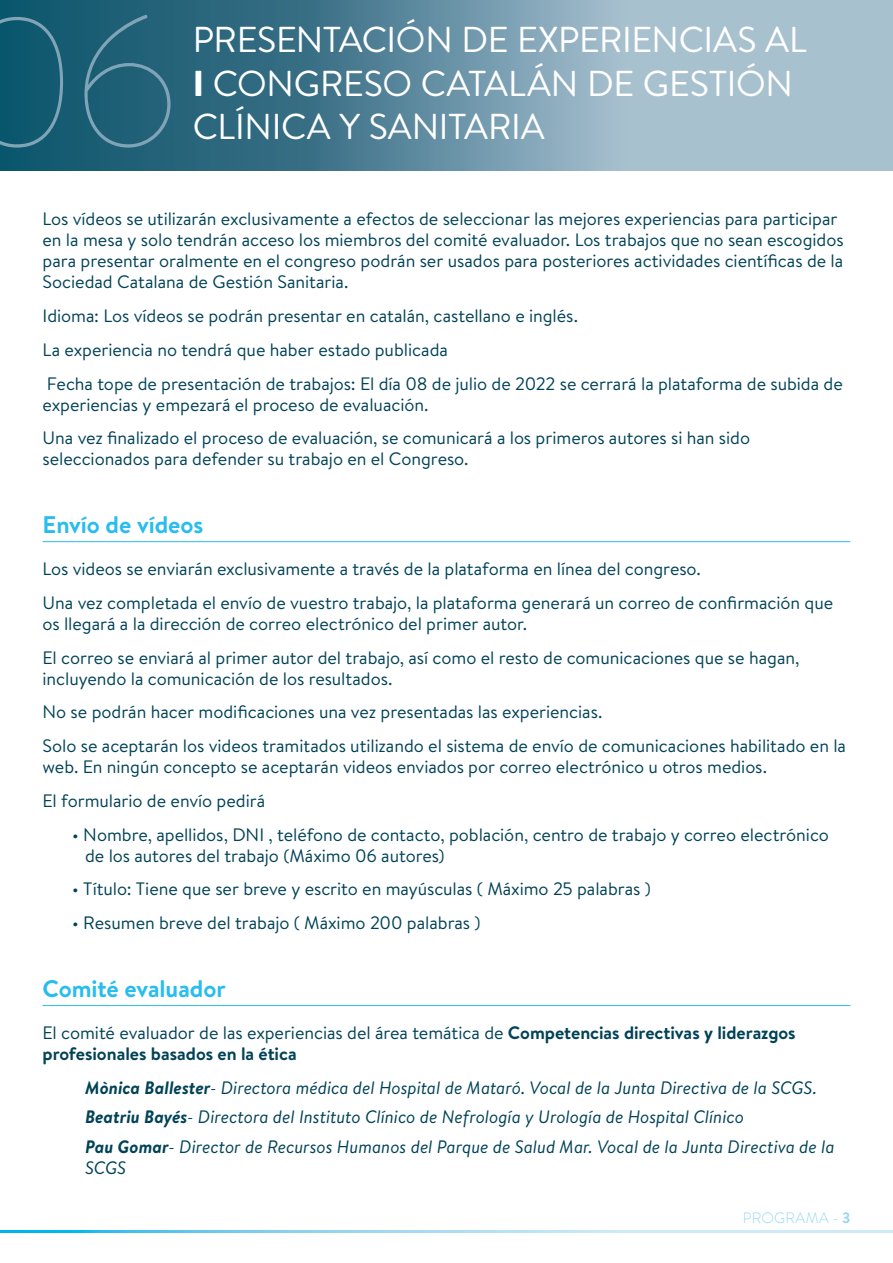
<style>
.page{position:relative;width:893px;height:1263px;background:#fff}
.page>*{position:absolute;margin:0;border:0;box-sizing:border-box;transform-origin:0 0}
.t1{font:100 181.5px "Brandon Text";color:#80a4b7}
.t2{font:36px/43.5px "Brandon Text";letter-spacing:-.005em;color:#fff}
.t3{font:700 24px "Brandon Text";letter-spacing:-.005em;color:#29bdef}
.t4{font:18px/33.8px "Brandon Text";letter-spacing:-.005em;color:#004257}
.t5{font:italic 18px/29.5px "Brandon Text";letter-spacing:-.005em;color:#004257}
.t6{font:700 18px/21px "Brandon Text";color:#004257}
.t7{font:300 15px "Brandon Text";letter-spacing:.01em;color:#96d6f7}
.s1{font-weight:900}
.s2{font-weight:400}
.s3{font-weight:700}
</style>
<div class="page">
<svg style="left:0;top:0;width:893px;height:170px;background:#6591a4"></svg>
<svg style="left:0;top:1230px;width:893px;height:2px;background:#93d8f2"></svg>
<hr style="left:43px;top:541px;width:807px;height:1px;background:#29bdef">
<hr style="left:43px;top:1005px;width:807px;height:1px;background:#29bdef">
<h1 class="t1" style="left:-43px;top:-40px;width:223px">06</h1>
<h2 class="t2" style="left:193px;top:17px;width:615px">PRESENTACIÓN DE EXPERIENCIAS AL<br><span class="s1">I</span> CONGRESO CATALÁN DE GESTIÓN</h2>
<h2 class="t2" style="left:193px;top:104px;width:353px">CLÍNICA Y SANITARIA</h2>
<p class="t4" style="left:43px;top:208px;width:803px;line-height:21px">Los vídeos se utilizarán exclusivamente a efectos de seleccionar las mejores experiencias para participar en la mesa y solo tendrán acceso los miembros del comité evaluador. Los trabajos que no sean escogidos para presentar oralmente en el congreso podrán ser usados para posteriores actividades científicas de la Sociedad Catalana de Gestión Sanitaria.</p>
<p class="t4" style="left:43px;top:298px;width:802px">Idioma: Los vídeos se podrán presentar en catalán, castellano e inglés.<br>La experiencia no tendrá que haber estado publicada<br>Fecha tope de presentación de trabajos: El día 08 de julio de 2022 se cerrará la plataforma de subida de</p>
<p class="t4" style="left:43px;top:387px;width:709px">experiencias y empezará el proceso de evaluación.<br>Una vez finalizado el proceso de evaluación, se comunicará a los primeros autores si han sido</p>
<p class="t4" style="left:43px;top:442px;width:427px">seleccionados para defender su trabajo en el Congreso.</p>
<h3 class="t3" style="left:43px;top:508px;width:162px">Envío de vídeos</h3>
<p class="t4" style="left:43px;top:551px;width:792px">Los videos se enviarán exclusivamente a través de la plataforma en línea del congreso.<br>Una vez completada el envío de vuestro trabajo, la plataforma generará un correo de confirmación que</p>
<p class="t4" style="left:43px;top:606px;width:758px">os llegará a la dirección de correo electrónico del primer autor.<br>El correo se enviará al primer autor del trabajo, así como el resto de comunicaciones que se hagan,</p>
<p class="t4" style="left:43px;top:661px;width:805px">incluyendo la comunicación de los resultados.<br>No se podrán hacer modificaciones una vez presentadas las experiencias.<br>Solo se aceptarán los videos tramitados utilizando el sistema de envío de comunicaciones habilitado en la</p>
<p class="t4" style="left:43px;top:749px;width:726px">web. En ningún concepto se aceptarán videos enviados por correo electrónico u otros medios.<br>El formulario de envío pedirá</p>
<p class="t4" style="left:85px;top:823px;width:745px;line-height:21px;text-indent:-13px">• Nombre, apellidos, DNI , teléfono de contacto, población, centro de trabajo y correo electrónico de los autores del trabajo (Máximo 06 autores)</p>
<p class="t4" style="left:72px;top:872px;width:580px">• Título: Tiene que ser breve y escrito en mayúsculas ( Máximo 25 palabras )</p>
<p class="t4" style="left:72px;top:905px;width:410px">• Resumen breve del trabajo ( Máximo 200 palabras )</p>
<h3 class="t3" style="left:43px;top:972px;width:185px">Comité evaluador</h3>
<p class="t6" style="left:43px;top:1022px;width:755px"><span class="s2">El comité evaluador de las experiencias del área temática de</span> Competencias directivas y liderazgos profesionales basados en la ética</p>
<p class="t5" style="left:85px;top:1072px;width:751px"><span class="s3">Mònica Ballester</span>- Directora médica del Hospital de Mataró. Vocal de la Junta Directiva de la SCGS.<br><span class="s3">Beatriu Bayés</span>- Directora del Instituto Clínico de Nefrología y Urología de Hospital Clínico<br><span class="s3">Pau Gomar</span>- Director de Recursos Humanos del Parque de Salud Mar. Vocal de la Junta Directiva de la</p>
<p class="t5" style="left:85px;top:1152px;width:43px">SCGS</p>
<p class="t7" style="left:743px;top:1208px;width:109px">PROGRAMA - <span class="s3">3</span></p>
</div>
